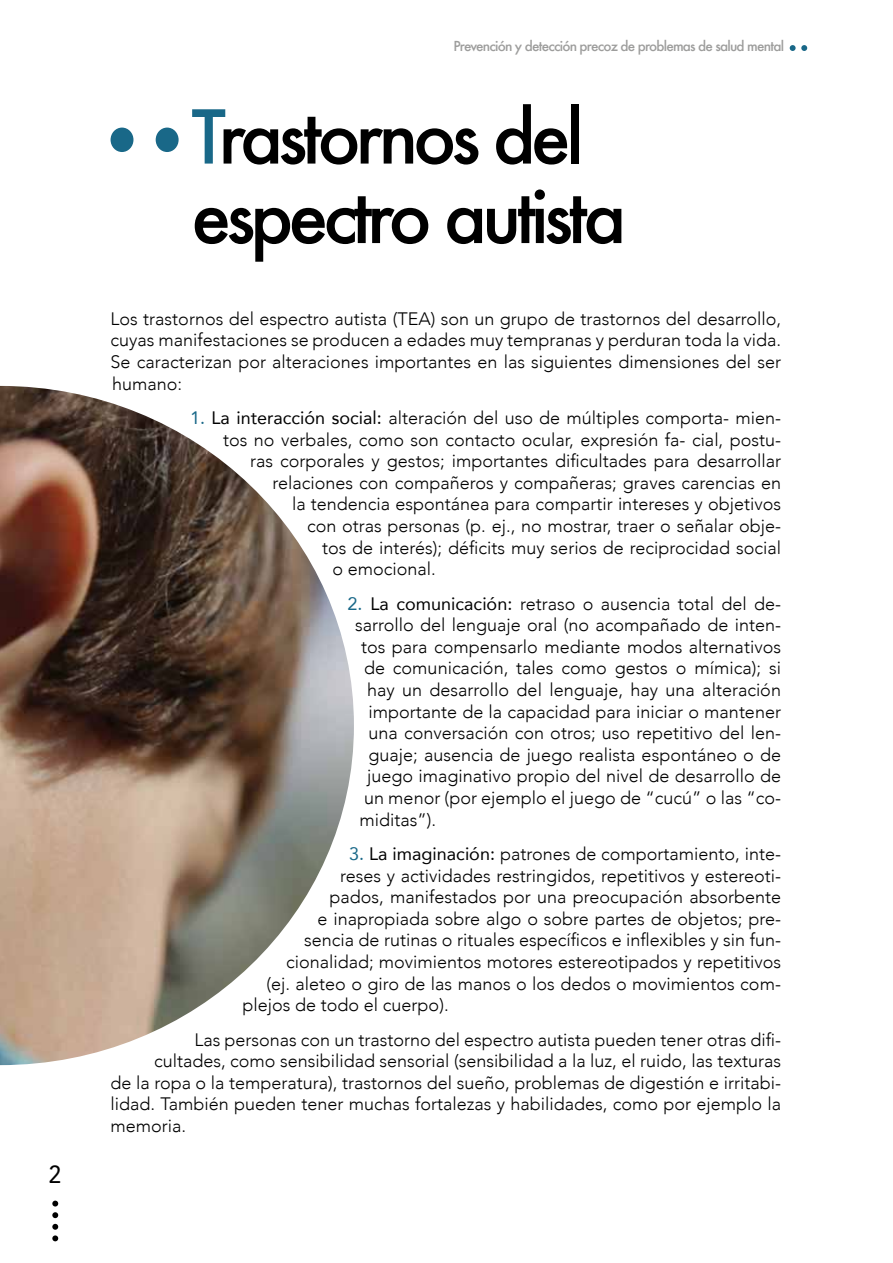
<style>
.page{position:relative;width:893px;height:1263px;background:#fff}
.page>*{position:absolute;margin:0;border:0;box-sizing:border-box;transform-origin:0 0}
.t1{font:500 72px/79.5px "Futura";letter-spacing:-.07em;color:#000}
.t2{font:27px "Kohinoor Devanagari";color:#000}
.t3{font:300 18px/21.6px "Avenir";color:#000;text-align:justify}
.t4{font:500 13.5px "Futura";letter-spacing:-.06em;color:#9d9d9c}
.s1{color:#196888}
.s2{font-weight:400;color:#196888}
.s3{font-weight:400}
</style>
<div class="page">
<svg style="left:52px;top:1200px;width:6px;height:6px"></svg>
<svg style="left:52px;top:1212px;width:6px;height:6px"></svg>
<svg style="left:52px;top:1224px;width:6px;height:17px"></svg>
<svg style="left:790px;top:45px;width:17px;height:6px"></svg>
<svg style="left:0;top:385px;width:354px;height:681px"></svg>
<div style="left:156px;top:128px;width:23px;height:24px;background:#196888;border-radius:50%"></div>
<div style="left:111px;top:128px;width:22px;height:24px;background:#196888;border-radius:50%"></div>
<h2 class="t2" style="left:49px;top:1157px;width:14px">2</h2>
<p class="t4" style="left:453px;top:37px;width:332px">Prevención y detección precoz de problemas de salud mental</p>
<h1 class="t1" style="left:191px;top:96px;width:437px"><span class="s1">T</span>rastornos del espectro autista</h1>
<p class="t3" style="left:111px;top:308px;width:672px">Los trastornos del espectro autista (TEA) son un grupo de trastornos del desarrollo, cuyas manifestaciones se producen a edades muy tempranas y perduran toda la vida.<br>Se caracterizan por alteraciones importantes en las siguientes dimensiones del ser humano:</p>
<p class="t3" style="left:190px;top:407px;width:592px"><span class="s2">1.</span> <span class="s3">La interacción social:</span> alteración del uso de múltiples comporta- mien-</p>
<p class="t3" style="left:223px;top:429px;width:560px">tos no verbales, como son contacto ocular, expresión fa- cial, postu-</p>
<p class="t3" style="left:250px;top:450px;width:533px">ras corporales y gestos; importantes dificultades para desarrollar</p>
<p class="t3" style="left:273px;top:472px;width:510px">relaciones con compañeros y compañeras; graves carencias en</p>
<p class="t3" style="left:292px;top:493px;width:490px">la tendencia espontánea para compartir intereses y objetivos</p>
<p class="t3" style="left:307px;top:515px;width:475px">con otras personas (p. ej., no mostrar, traer o señalar obje-</p>
<p class="t3" style="left:322px;top:537px;width:461px">tos de interés); déficits muy serios de reciprocidad social</p>
<p class="t3" style="left:333px;top:558px;width:105px">o emocional.</p>
<p class="t3" style="left:348px;top:593px;width:435px"><span class="s2">2.</span> <span class="s3">La comunicación:</span> retraso o ausencia total del de-</p>
<p class="t3" style="left:355px;top:614px;width:428px">sarrollo del lenguaje oral (no acompañado de inten-</p>
<p class="t3" style="left:361px;top:636px;width:421px">tos para compensarlo mediante modos alternativos</p>
<p class="t3" style="left:364px;top:657px;width:419px">de comunicación, tales como gestos o mímica); si</p>
<p class="t3" style="left:367px;top:679px;width:415px">hay un desarrollo del lenguaje, hay una alteración</p>
<p class="t3" style="left:368px;top:701px;width:414px">importante de la capacidad para iniciar o mantener</p>
<p class="t3" style="left:368px;top:722px;width:414px">una conversación con otros; uso repetitivo del len-</p>
<p class="t3" style="left:368px;top:744px;width:414px">guaje; ausencia de juego realista espontáneo o de</p>
<p class="t3" style="left:367px;top:765px;width:416px">juego imaginativo propio del nivel de desarrollo de</p>
<p class="t3" style="left:364px;top:787px;width:419px">un menor (por ejemplo el juego de “cucú” o las “co-</p>
<p class="t3" style="left:359px;top:809px;width:78px">miditas”).</p>
<p class="t3" style="left:349px;top:843px;width:433px"><span class="s2">3.</span> <span class="s3">La imaginación:</span> patrones de comportamiento, inte-</p>
<p class="t3" style="left:340px;top:865px;width:443px">reses y actividades restringidos, repetitivos y estereoti-</p>
<p class="t3" style="left:330px;top:886px;width:453px">pados, manifestados por una preocupación absorbente</p>
<p class="t3" style="left:317px;top:908px;width:465px">e inapropiada sobre algo o sobre partes de objetos; pre-</p>
<p class="t3" style="left:304px;top:929px;width:478px">sencia de rutinas o rituales específicos e inflexibles y sin fun-</p>
<p class="t3" style="left:286px;top:951px;width:497px">cionalidad; movimientos motores estereotipados y repetitivos</p>
<p class="t3" style="left:267px;top:973px;width:516px">(ej. aleteo o giro de las manos o los dedos o movimientos com-</p>
<p class="t3" style="left:243px;top:994px;width:208px">plejos de todo el cuerpo).</p>
<p class="t3" style="left:195px;top:1029px;width:588px">Las personas con un trastorno del espectro autista pueden tener otras difi-</p>
<p class="t3" style="left:154px;top:1050px;width:628px">cultades, como sensibilidad sensorial (sensibilidad a la luz, el ruido, las texturas</p>
<p class="t3" style="left:110px;top:1072px;width:672px">de la ropa o la temperatura), trastornos del sueño, problemas de digestión e irritabi-</p>
<p class="t3" style="left:110px;top:1093px;width:672px">lidad. También pueden tener muchas fortalezas y habilidades, como por ejemplo la</p>
<p class="t3" style="left:110px;top:1115px;width:77px">memoria.</p>
</div>
